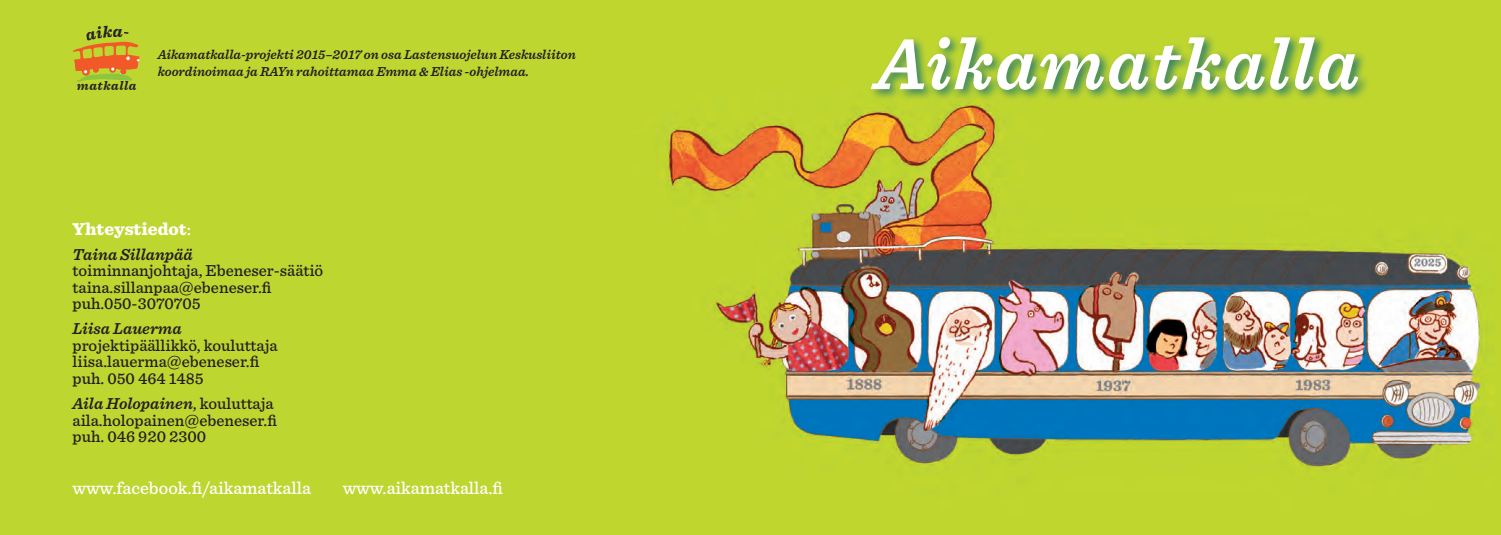
<style>
.page{position:relative;width:1501px;height:535px;background:#fff}
.page>*{position:absolute;margin:0;border:0;box-sizing:border-box;transform-origin:0 0}
.t1{font:italic 600 75px "Sentinel";letter-spacing:.025em;color:#fff}
.t2{font:500 18px "Sentinel";color:#fff}
.t3{font:900 18px "Sentinel";color:#fff}
.t4{font:500 16.5px/16.5px "Sentinel";color:#231f20}
.t5{font:italic 600 13.5px/16.5px "Sentinel";color:#231f20}
.t6{font:italic 700 12.9px "Sentinel";letter-spacing:.04em;color:#262324}
.s1{font-weight:500}
.s2{font-weight:600;font-style:italic}
</style>
<div class="page">
<div style="left:0;top:0;width:1500px;height:534px;background:#bed630"></div>
<img style="left:667px;top:103px;width:815px;height:365px">
<div style="left:867px;top:33px;width:503px;height:69px;background:#01647a;opacity:.75"></div>
<svg style="left:73px;top:41px;width:67px;height:41px"></svg>
<p class="t6" style="left:77px;top:75px;width:61px">matkalla</p>
<p class="t5" style="left:158px;top:45px;width:419px">Aikamatkalla-projekti 2015–2017 on osa Lastensuojelun Keskusliiton koordinoimaa ja RAYn rahoittamaa Emma &amp; Elias -ohjelmaa.</p>
<p class="t3" style="left:73px;top:214px;width:120px">Yhteystiedot<span class="s1">:</span></p>
<p class="t4" style="left:73px;top:245px;width:252px"><span class="s2">Taina Sillanpää </span>toiminnanjohtaja, Ebeneser-säätiö taina.sillanpaa@ebeneser.fi puh.050-3070705</p>
<p class="t4" style="left:73px;top:319px;width:206px"><span class="s2">Liisa Lauerma </span>projektipäällikkö, kouluttaja liisa.lauerma@ebeneser.fi puh. 050 464 1485</p>
<p class="t4" style="left:73px;top:394px;width:206px"><span class="s2">Aila Holopainen</span>, kouluttaja aila.holopainen@ebeneser.fi puh. 046 920 2300</p>
<p class="t2" style="left:73px;top:474px;width:240px">www.facebook.fi/aikamatkalla</p>
<p class="t2" style="left:343px;top:474px;width:162px">www.aikamatkalla.fi</p>
<p class="t1" style="left:875px;top:6px;width:485px">Aikamatkalla</p>
</div>
